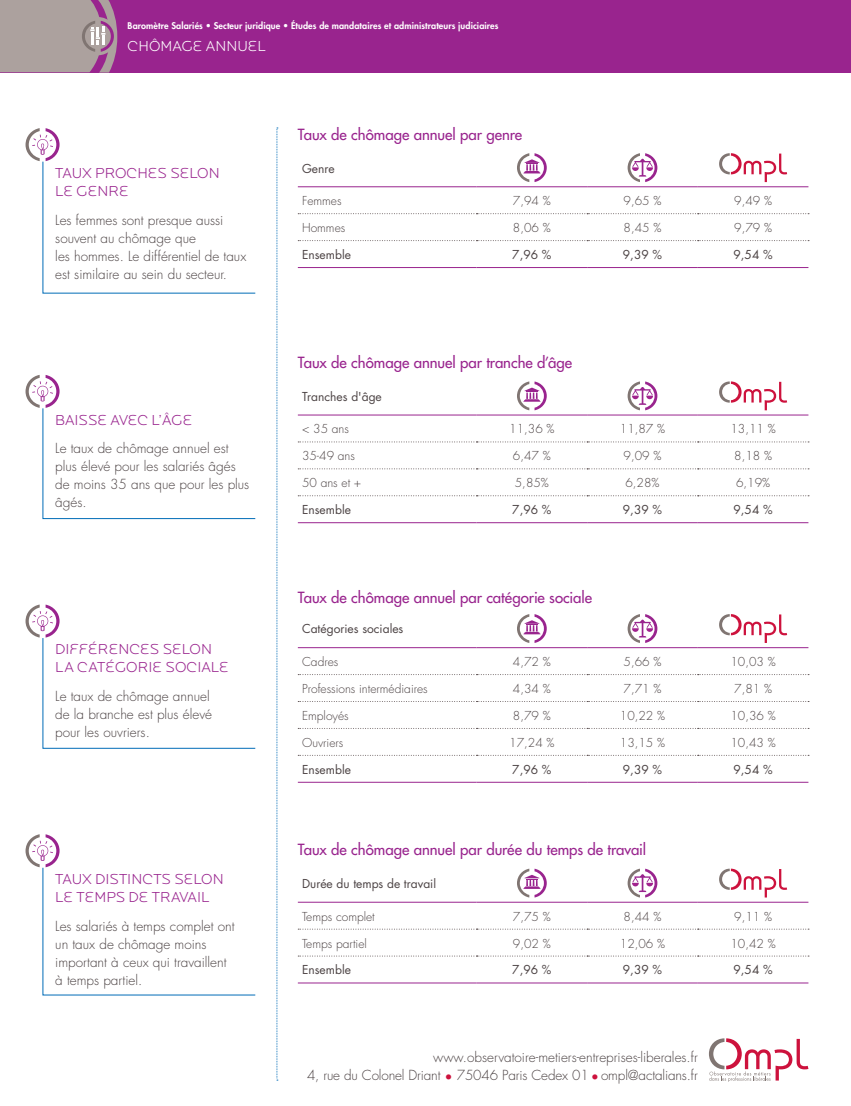
<style>
.page{position:relative;width:851px;height:1106px;background:#fff}
.page>*{position:absolute;margin:0;border:0;box-sizing:border-box;transform-origin:0 0}
.titre_tab_graph{font:500 15px "Futura Std";letter-spacing:-.005em;color:#99248e}
.titre_violet_exergue{font:300 15px/18px "Locator Display";color:#99248e}
.Grand_titre_verso{font:300 15px "Locator Display";color:#fff}
.Texte_exergue{font:300 13.5px/18px "Futura Std";color:#4c4344}
.texte_tableau{font:300 12px "Futura Std";color:#4c4344}
.texte_tableau-2{font:12px "Futura Std";color:#4c4344}
.texte_tableau_entete{font:12px "Futura Std";color:#4c4344}
.t1{font:800 9px "Futura Std";letter-spacing:.01em;color:#fff}
.s1{color:#cd123d}
</style>
<div class="page">
<div style="left:0;top:0;width:850px;height:72px;background:#99248e"></div>
<svg style="left:276px;top:128px;width:2px;height:952px;background:#c4dced"></svg>
<svg style="left:0;top:0;width:117px;height:73px;background:#ab989d"></svg>
<svg style="left:709px;top:1038px;width:99px;height:43px"></svg>
<hr style="left:298px;top:267px;width:178px;height:1px;background:#99248e">
<hr style="left:476px;top:267px;width:111px;height:1px;background:#99248e">
<hr style="left:587px;top:267px;width:110px;height:1px;background:#99248e">
<hr style="left:697px;top:267px;width:111px;height:1px;background:#99248e">
<svg style="left:298px;top:153px;width:510px;height:88px"></svg>
<svg style="left:298px;top:415px;width:510px;height:55px"></svg>
<svg style="left:298px;top:441px;width:510px;height:1px"></svg>
<svg style="left:298px;top:468px;width:510px;height:1px"></svg>
<hr style="left:298px;top:522px;width:178px;height:1px;background:#99248e">
<hr style="left:476px;top:522px;width:111px;height:1px;background:#99248e">
<hr style="left:587px;top:522px;width:110px;height:1px;background:#99248e">
<hr style="left:697px;top:522px;width:111px;height:1px;background:#99248e">
<hr style="left:298px;top:414px;width:178px;height:1px;background:#99248e">
<hr style="left:476px;top:414px;width:111px;height:1px;background:#99248e">
<hr style="left:587px;top:414px;width:110px;height:1px;background:#99248e">
<hr style="left:697px;top:414px;width:111px;height:1px;background:#99248e">
<svg style="left:298px;top:495px;width:510px;height:1px"></svg>
<svg style="left:517px;top:381px;width:29px;height:29px"></svg>
<svg style="left:627px;top:381px;width:30px;height:29px"></svg>
<svg style="left:719px;top:381px;width:68px;height:29px"></svg>
<svg style="left:298px;top:648px;width:510px;height:107px"></svg>
<svg style="left:298px;top:674px;width:510px;height:1px"></svg>
<svg style="left:298px;top:701px;width:510px;height:1px"></svg>
<hr style="left:298px;top:647px;width:178px;height:1px;background:#99248e">
<hr style="left:476px;top:647px;width:111px;height:1px;background:#99248e">
<hr style="left:587px;top:647px;width:110px;height:1px;background:#99248e">
<hr style="left:697px;top:647px;width:111px;height:1px;background:#99248e">
<svg style="left:298px;top:728px;width:510px;height:1px"></svg>
<svg style="left:298px;top:755px;width:510px;height:1px"></svg>
<hr style="left:298px;top:782px;width:178px;height:1px;background:#99248e">
<hr style="left:476px;top:782px;width:111px;height:1px;background:#99248e">
<hr style="left:587px;top:782px;width:110px;height:1px;background:#99248e">
<hr style="left:697px;top:782px;width:111px;height:1px;background:#99248e">
<svg style="left:517px;top:614px;width:29px;height:29px"></svg>
<svg style="left:627px;top:614px;width:30px;height:29px"></svg>
<svg style="left:719px;top:614px;width:68px;height:29px"></svg>
<hr style="left:298px;top:982px;width:178px;height:1px;background:#99248e">
<hr style="left:476px;top:982px;width:111px;height:1px;background:#99248e">
<hr style="left:587px;top:982px;width:110px;height:1px;background:#99248e">
<hr style="left:697px;top:982px;width:111px;height:1px;background:#99248e">
<svg style="left:298px;top:868px;width:510px;height:88px"></svg>
<svg style="left:26px;top:128px;width:230px;height:166px"></svg>
<svg style="left:26px;top:375px;width:230px;height:144px"></svg>
<svg style="left:26px;top:604px;width:230px;height:145px"></svg>
<svg style="left:26px;top:834px;width:230px;height:161px"></svg>
<p class="t1" style="left:128px;top:20px;width:372px">Baromètre Salariés • Secteur juridique • Études de mandataires et administrateurs judiciaires</p>
<p class="Grand_titre_verso" style="left:128px;top:37px;width:140px">CHÔMAGE ANNUEL</p>
<p class="titre_violet_exergue" style="left:55px;top:163px;width:166px">TAUX PROCHES SELON<br>LE GENRE</p>
<p class="Texte_exergue" style="left:55px;top:211px;width:192px">Les femmes sont presque aussi souvent au chômage que<br>les hommes. Le différentiel de taux est similaire au sein du secteur.</p>
<p class="titre_violet_exergue" style="left:55px;top:410px;width:139px">BAISSE AVEC L’ÂGE</p>
<p class="Texte_exergue" style="left:55px;top:440px;width:195px">Le taux de chômage annuel est plus élevé pour les salariés âgés de moins 35 ans que pour les plus âgés.</p>
<p class="titre_violet_exergue" style="left:55px;top:640px;width:175px">DIFFÉRENCES SELON<br>LA CATÉGORIE SOCIALE</p>
<p class="Texte_exergue" style="left:55px;top:687px;width:158px">Le taux de chômage annuel de la branche est plus élevé pour les ouvriers.</p>
<p class="titre_violet_exergue" style="left:55px;top:869px;width:170px">TAUX DISTINCTS SELON<br>LE TEMPS DE TRAVAIL</p>
<p class="Texte_exergue" style="left:55px;top:917px;width:181px">Les salariés à temps complet ont un taux de chômage moins important à ceux qui travaillent à temps partiel.</p>
<p class="titre_tab_graph" style="left:298px;top:125px;width:226px">Taux de chômage annuel par genre</p>
<p class="texte_tableau_entete" style="left:302px;top:160px;width:34px">Genre</p>
<p class="texte_tableau" style="left:302px;top:193px;width:41px">Femmes</p>
<p class="texte_tableau" style="left:513px;top:193px;width:39px">7,94 %</p>
<p class="texte_tableau" style="left:623px;top:193px;width:39px">9,65 %</p>
<p class="texte_tableau" style="left:734px;top:193px;width:39px">9,49 %</p>
<p class="texte_tableau" style="left:302px;top:220px;width:45px">Hommes</p>
<p class="texte_tableau" style="left:513px;top:220px;width:39px">8,06 %</p>
<p class="texte_tableau" style="left:623px;top:220px;width:39px">8,45 %</p>
<p class="texte_tableau" style="left:734px;top:220px;width:39px">9,79 %</p>
<p class="texte_tableau-2" style="left:302px;top:247px;width:50px">Ensemble</p>
<p class="texte_tableau-2" style="left:512px;top:247px;width:41px">7,96 %</p>
<p class="texte_tableau-2" style="left:622px;top:247px;width:41px">9,39 %</p>
<p class="texte_tableau-2" style="left:733px;top:247px;width:41px">9,54 %</p>
<p class="titre_tab_graph" style="left:298px;top:353px;width:276px">Taux de chômage annuel par tranche d’âge</p>
<p class="texte_tableau_entete" style="left:302px;top:389px;width:81px">Tranches d'âge</p>
<p class="texte_tableau" style="left:302px;top:422px;width:48px">&lt; 35 ans</p>
<p class="texte_tableau" style="left:509px;top:422px;width:47px">11,36 %</p>
<p class="texte_tableau" style="left:619px;top:422px;width:47px">11,87 %</p>
<p class="texte_tableau" style="left:730px;top:422px;width:47px">13,11 %</p>
<p class="texte_tableau" style="left:302px;top:449px;width:54px">35-49 ans</p>
<p class="texte_tableau" style="left:513px;top:449px;width:39px">6,47 %</p>
<p class="texte_tableau" style="left:623px;top:449px;width:39px">9,09 %</p>
<p class="texte_tableau" style="left:734px;top:449px;width:39px">8,18 %</p>
<p class="texte_tableau" style="left:302px;top:475px;width:61px">50 ans et +</p>
<p class="texte_tableau" style="left:514px;top:475px;width:36px">5,85%</p>
<p class="texte_tableau" style="left:625px;top:475px;width:36px">6,28%</p>
<p class="texte_tableau" style="left:736px;top:475px;width:36px">6,19%</p>
<p class="texte_tableau-2" style="left:302px;top:502px;width:50px">Ensemble</p>
<p class="texte_tableau-2" style="left:512px;top:502px;width:41px">7,96 %</p>
<p class="texte_tableau-2" style="left:622px;top:502px;width:41px">9,39 %</p>
<p class="texte_tableau-2" style="left:733px;top:502px;width:41px">9,54 %</p>
<p class="titre_tab_graph" style="left:298px;top:588px;width:296px">Taux de chômage annuel par catégorie sociale</p>
<p class="texte_tableau_entete" style="left:302px;top:621px;width:103px">Catégories sociales</p>
<p class="texte_tableau" style="left:302px;top:654px;width:38px">Cadres</p>
<p class="texte_tableau" style="left:513px;top:654px;width:39px">4,72 %</p>
<p class="texte_tableau" style="left:623px;top:654px;width:39px">5,66 %</p>
<p class="texte_tableau" style="left:730px;top:654px;width:47px">10,03 %</p>
<p class="texte_tableau" style="left:302px;top:681px;width:127px">Professions intermédiaires</p>
<p class="texte_tableau" style="left:513px;top:681px;width:39px">4,34 %</p>
<p class="texte_tableau" style="left:623px;top:681px;width:39px">7,71 %</p>
<p class="texte_tableau" style="left:734px;top:681px;width:39px">7,81 %</p>
<p class="texte_tableau" style="left:302px;top:708px;width:48px">Employés</p>
<p class="texte_tableau" style="left:513px;top:708px;width:39px">8,79 %</p>
<p class="texte_tableau" style="left:619px;top:708px;width:47px">10,22 %</p>
<p class="texte_tableau" style="left:730px;top:708px;width:47px">10,36 %</p>
<p class="texte_tableau" style="left:302px;top:735px;width:43px">Ouvriers</p>
<p class="texte_tableau" style="left:509px;top:735px;width:47px">17,24 %</p>
<p class="texte_tableau" style="left:619px;top:735px;width:47px">13,15 %</p>
<p class="texte_tableau" style="left:730px;top:735px;width:47px">10,43 %</p>
<p class="texte_tableau-2" style="left:302px;top:761px;width:50px">Ensemble</p>
<p class="texte_tableau-2" style="left:512px;top:761px;width:41px">7,96 %</p>
<p class="texte_tableau-2" style="left:622px;top:761px;width:41px">9,39 %</p>
<p class="texte_tableau-2" style="left:733px;top:761px;width:41px">9,54 %</p>
<p class="titre_tab_graph" style="left:298px;top:840px;width:349px">Taux de chômage annuel par durée du temps de travail</p>
<p class="texte_tableau_entete" style="left:302px;top:876px;width:135px">Durée du temps de travail</p>
<p class="texte_tableau" style="left:302px;top:909px;width:74px">Temps complet</p>
<p class="texte_tableau" style="left:513px;top:909px;width:39px">7,75 %</p>
<p class="texte_tableau" style="left:623px;top:909px;width:39px">8,44 %</p>
<p class="texte_tableau" style="left:734px;top:909px;width:39px">9,11 %</p>
<p class="texte_tableau" style="left:302px;top:935px;width:66px">Temps partiel</p>
<p class="texte_tableau" style="left:513px;top:935px;width:39px">9,02 %</p>
<p class="texte_tableau" style="left:619px;top:935px;width:47px">12,06 %</p>
<p class="texte_tableau" style="left:730px;top:935px;width:47px">10,42 %</p>
<p class="texte_tableau-2" style="left:302px;top:962px;width:50px">Ensemble</p>
<p class="texte_tableau-2" style="left:512px;top:962px;width:41px">7,96 %</p>
<p class="texte_tableau-2" style="left:622px;top:962px;width:41px">9,39 %</p>
<p class="texte_tableau-2" style="left:733px;top:962px;width:41px">9,54 %</p>
<p class="Texte_exergue" style="left:433px;top:1048px;width:266px">www.observatoire-metiers-entreprises-liberales.fr</p>
<p class="Texte_exergue" style="left:307px;top:1066px;width:392px">4, rue du Colonel Driant <span class="s1">•</span> 75046 Paris Cedex 01 <span class="s1">•</span> ompl@actalians.fr</p>
</div>
